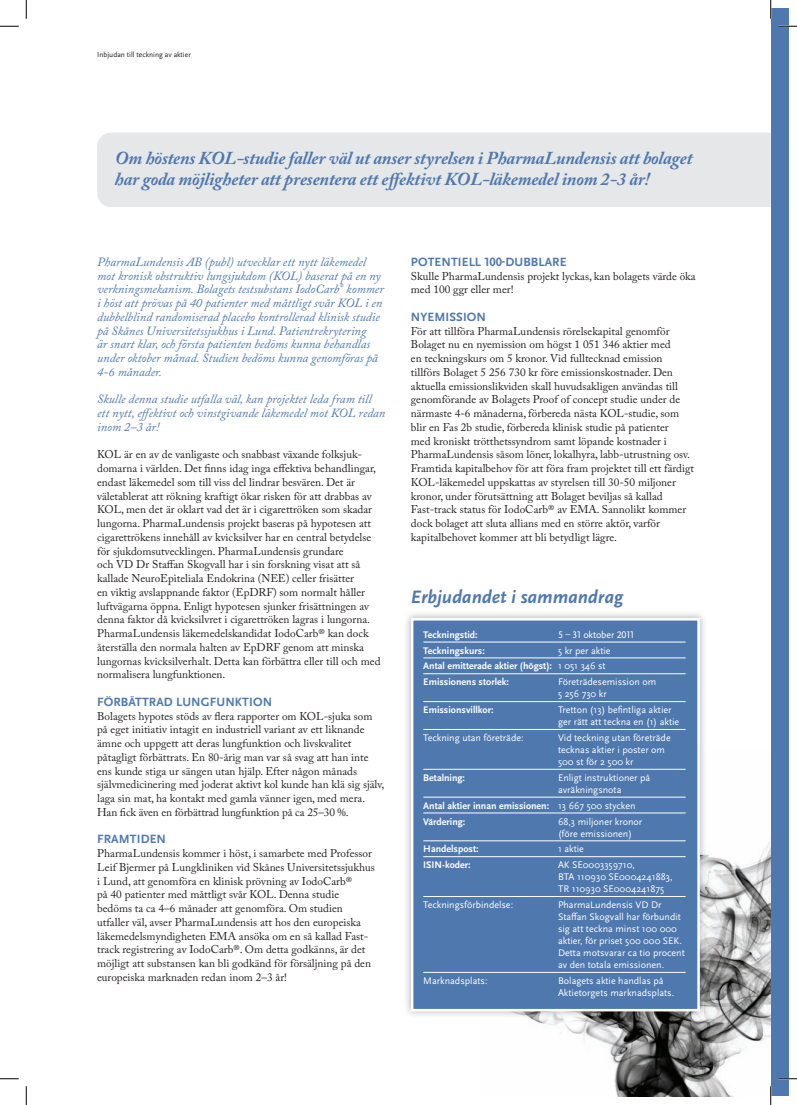
<style>
.page{position:relative;width:797px;height:1105px;background:#fff}
.page>*{position:absolute;margin:0;border:0;box-sizing:border-box;transform-origin:0 0}
.t1{font:italic 700 18.75px "Scala Sans OT";color:#4e78ae}
.t2{font:italic 700 18.12px/21.8px "Adobe Caslon Pro";letter-spacing:-.01em;color:#4e78ae}
.t3{font:italic 12.5px/13.8px "Adobe Caslon Pro";color:#4e78ae}
.t4{font:700 12.5px "Scala Sans OT";letter-spacing:.01em;color:#4e78ae}
.t5{font:11.25px/13.8px "Adobe Caslon Pro";color:#231f20}
.t6{font:10px/12px "Scala Sans OT";color:#fff}
.t7{font:700 10px/15.9px "Scala Sans OT";color:#fff}
.t8{font:7.5px "Scala Sans OT";color:#231f20}
.s1{font-weight:400}
</style>
<div class="page">
<div style="left:97px;top:133px;width:673px;height:74px;background:#e6e7e9"></div>
<div style="left:770px;top:9px;width:18px;height:1087px;background:#4e78ae"></div>
<img style="left:532px;top:841px;width:238px;height:255px">
<div style="left:403px;top:611px;width:304px;height:408px;background:#231f20;opacity:.35"></div>
<div style="left:411px;top:618px;width:288px;height:393px;background:#4e78ae;border:2px solid #fff"></div>
<hr style="left:423px;top:642px;width:135px;height:1px;background:#fff">
<hr style="left:558px;top:642px;width:127px;height:1px;background:#fff">
<hr style="left:423px;top:658px;width:135px;height:1px;background:#fff">
<hr style="left:558px;top:658px;width:127px;height:1px;background:#fff">
<hr style="left:423px;top:673px;width:135px;height:1px;background:#fff">
<hr style="left:558px;top:673px;width:127px;height:1px;background:#fff">
<hr style="left:423px;top:701px;width:135px;height:1px;background:#fff">
<hr style="left:558px;top:701px;width:127px;height:1px;background:#fff">
<hr style="left:423px;top:729px;width:135px;height:1px;background:#fff">
<hr style="left:558px;top:729px;width:127px;height:1px;background:#fff">
<hr style="left:423px;top:769px;width:135px;height:1px;background:#fff">
<hr style="left:558px;top:769px;width:127px;height:1px;background:#fff">
<hr style="left:423px;top:797px;width:135px;height:1px;background:#fff">
<hr style="left:558px;top:797px;width:127px;height:1px;background:#fff">
<hr style="left:423px;top:813px;width:135px;height:1px;background:#fff">
<hr style="left:558px;top:813px;width:127px;height:1px;background:#fff">
<hr style="left:423px;top:841px;width:135px;height:1px;background:#fff">
<hr style="left:558px;top:841px;width:127px;height:1px;background:#fff">
<hr style="left:423px;top:856px;width:135px;height:1px;background:#fff">
<hr style="left:558px;top:856px;width:127px;height:1px;background:#fff">
<hr style="left:423px;top:896px;width:135px;height:1px;background:#fff">
<hr style="left:558px;top:896px;width:127px;height:1px;background:#fff">
<hr style="left:423px;top:972px;width:135px;height:1px;background:#fff">
<hr style="left:558px;top:972px;width:127px;height:1px;background:#fff">
<svg style="left:0;top:25px;width:19px;height:2px"></svg>
<svg style="left:778px;top:25px;width:19px;height:2px"></svg>
<svg style="left:0;top:1078px;width:19px;height:1px"></svg>
<svg style="left:778px;top:1078px;width:19px;height:1px"></svg>
<svg style="left:25px;top:0;width:2px;height:19px"></svg>
<svg style="left:25px;top:1086px;width:2px;height:19px"></svg>
<svg style="left:770px;top:0;width:1px;height:19px"></svg>
<svg style="left:770px;top:1086px;width:1px;height:19px"></svg>
<p class="t8" style="left:97px;top:50px;width:95px">Inbjudan till teckning av aktier</p>
<h2 class="t2" style="left:115px;top:146px;width:579px">Om höstens KOL-studie faller väl ut anser styrelsen i PharmaLundensis att bolaget har goda möjligheter att presentera ett effektivt KOL-läkemedel inom 2-3 år!</h2>
<p class="t3" style="left:97px;top:255px;width:288px">PharmaLundensis AB (publ) utvecklar ett nytt läkemedel mot kronisk obstruktiv lungsjukdom (KOL) baserat på en ny verkningsmekanism. Bolagets testsubstans IodoCarb<sup>®</sup> kommer i höst att prövas på 40 patienter med måttligt svår KOL i en dubbelblind randomiserad placebo kontrollerad klinisk studie på Skånes Universitetssjukhus i Lund. Patientrekrytering<br>är snart klar, och första patienten bedöms kunna behandlas under oktober månad. Studien bedöms kunna genomföras på 4-6 månader.</p>
<p class="t3" style="left:97px;top:392px;width:290px">Skulle denna studie utfalla väl, kan projektet leda fram till ett nytt, effektivt och vinstgivande läkemedel mot KOL redan inom 2–3 år!</p>
<p class="t5" style="left:97px;top:447px;width:285px">KOL är en av de vanligaste och snabbast växande folksjuk&shy;domarna i världen. Det finns idag inga effektiva behandlingar, endast läkemedel som till viss del lindrar besvären. Det är väletablerat att rökning kraftigt ökar risken för att drabbas av KOL, men det är oklart vad det är i cigarettröken som skadar lungorna. PharmaLundensis projekt baseras på hypotesen att cigarettrökens innehåll av kvicksilver har en central betydelse för sjukdomsutvecklingen. PharmaLundensis grundare<br>och VD Dr Staffan Skogvall har i sin forskning visat att så kallade NeuroEpiteliala Endokrina (NEE) celler frisätter<br>en viktig avslappnande faktor (EpDRF) som normalt håller luftvägarna öppna. Enligt hypotesen sjunker frisättningen av denna faktor då kvicksilvret i cigarettröken lagras i lungorna.<br>PharmaLundensis läkemedelskandidat IodoCarb® kan dock återställa den normala halten av EpDRF genom att minska lungornas kvicksilverhalt. Detta kan förbättra eller till och med normalisera lungfunktionen.</p>
<p class="t4" style="left:97px;top:694px;width:176px">Förbättrad lungfunktion</p>
<p class="t5" style="left:97px;top:709px;width:289px">Bolagets hypotes stöds av flera rapporter om KOL-sjuka som på eget initiativ intagit en industriell variant av ett liknande ämne och uppgett att deras lungfunktion och livskvalitet påtagligt förbättrats. En 80-årig man var så svag att han inte ens kunde stiga ur sängen utan hjälp. Efter någon månads självmedicinering med joderat aktivt kol kunde han klä sig själv, laga sin mat, ha kontakt med gamla vänner igen, med mera.<br>Han fick även en förbättrad lungfunktion på ca 25–30 %.</p>
<p class="t4" style="left:97px;top:832px;width:70px">Framtiden</p>
<p class="t5" style="left:97px;top:846px;width:279px">PharmaLundensis kommer i höst, i samarbete med Professor Leif Bjermer på Lungkliniken vid Skånes Universitetssjukhus i Lund, att genomföra en klinisk prövning av IodoCarb®<br>på 40 patienter med måttligt svår KOL. Denna studie bedöms ta ca 4–6 månader att genomföra. Om studien utfaller väl, avser PharmaLundensis att hos den europeiska läkemedelsmyndigheten EMA ansöka om en så kallad Fast&shy;track registrering av IodoCarb®. Om detta godkänns, är det möjligt att substansen kan bli godkänd för försäljning på den europeiska marknaden redan inom 2–3 år!</p>
<p class="t4" style="left:411px;top:254px;width:121px">Potentiell 100-dubbla</p>
<p class="t4" style="left:552px;top:254px;width:16px">re</p>
<p class="t5" style="left:411px;top:269px;width:286px">Skulle PharmaLundensis projekt lyckas, kan bolagets värde öka med 100 ggr eller mer!</p>
<p class="t4" style="left:411px;top:309px;width:77px">Nyemission</p>
<p class="t5" style="left:411px;top:324px;width:285px">För att tillföra PharmaLundensis rörelsekapital genomför Bolaget nu en nyemission om högst 1 051 346 aktier med<br>en teckningskurs om 5 kronor. Vid fulltecknad emission tillförs Bolaget 5 256 730 kr före emissionskostnader. Den aktuella emissionslikviden skall huvudsakligen användas till genomförande av Bolagets Proof of concept studie under de närmaste 4-6 månaderna, förbereda nästa KOL-studie, som blir en Fas 2b studie, förbereda klinisk studie på patienter<br>med kroniskt trötthetssyndrom samt löpande kostnader i PharmaLundensis såsom löner, lokalhyra, labb-utrustning osv.<br>Framtida kapitalbehov för att föra fram projektet till ett färdigt KOL-läkemedel uppskattas av styrelsen till 30-50 miljoner kronor, under förutsättning att Bolaget beviljas så kallad Fast-track status för IodoCarb® av EMA. Sannolikt kommer dock bolaget att sluta allians med en större aktör, varför kapitalbehovet kommer att bli betydligt lägre.</p>
<h1 class="t1" style="left:411px;top:586px;width:214px">Erbjudandet i sammandrag</h1>
<p class="t7" style="left:423px;top:627px;width:56px">Teckningstid:</p>
<p class="t6" style="left:558px;top:628px;width:78px">5 – 31 oktober 2011</p>
<p class="t7" style="left:423px;top:642px;width:63px">Teckningskurs:</p>
<p class="t7" style="left:423px;top:642px;width:189px;text-indent:135px"><span class="s1">5 kr per aktie<br></span>Antal emitterade aktier (högst): <span class="s1">1 051 346 st<br></span>Emissionens storlek:</p>
<p class="t6" style="left:558px;top:676px;width:100px">Företrädesemission om<br>5 256 730 kr</p>
<p class="t7" style="left:423px;top:702px;width:72px">Emissionsvillkor:</p>
<p class="t6" style="left:558px;top:704px;width:123px">Tretton (13) befintliga aktier ger rätt att teckna en (1) aktie</p>
<p class="t6" style="left:423px;top:732px;width:102px">Teckning utan företräde:</p>
<p class="t6" style="left:558px;top:732px;width:114px">Vid teckning utan företräde tecknas aktier i poster om<br>500 st för 2 500 kr</p>
<p class="t7" style="left:423px;top:770px;width:43px">Betalning:</p>
<p class="t6" style="left:558px;top:772px;width:94px">Enligt instruktioner på avräkningsnota</p>
<p class="t7" style="left:423px;top:797px;width:214px">Antal aktier innan emissionen: <span class="s1">13 667 500 stycken<br></span>Värdering:</p>
<p class="t6" style="left:558px;top:815px;width:86px">68,3 miljoner kronor (före emissionen)</p>
<p class="t7" style="left:423px;top:841px;width:57px">Handelspost:</p>
<p class="t6" style="left:558px;top:843px;width:27px">1 aktie</p>
<p class="t7" style="left:423px;top:857px;width:6px">ISIN</p>
<p class="t7" style="left:442px;top:857px;width:30px">-koder:</p>
<p class="t6" style="left:558px;top:859px;width:116px">AK SE0003359710,<br>BTA 110930 SE0004241883,<br>TR 110930 SE0004241875</p>
<p class="t6" style="left:423px;top:899px;width:91px">Teckningsförbindelse:</p>
<p class="t6" style="left:558px;top:899px;width:128px">PharmaLundensis VD Dr<br>Staffan Skogvall har förbundit sig att teckna minst 100 000 aktier, för priset 500 000 SEK.<br>Detta motsvarar ca tio procent av den totala emissionen.</p>
<p class="t6" style="left:423px;top:975px;width:66px">Marknadsplats:</p>
<p class="t6" style="left:558px;top:975px;width:118px">Bolagets aktie handlas på<br>Aktietorgets marknadsplats.</p>
</div>
